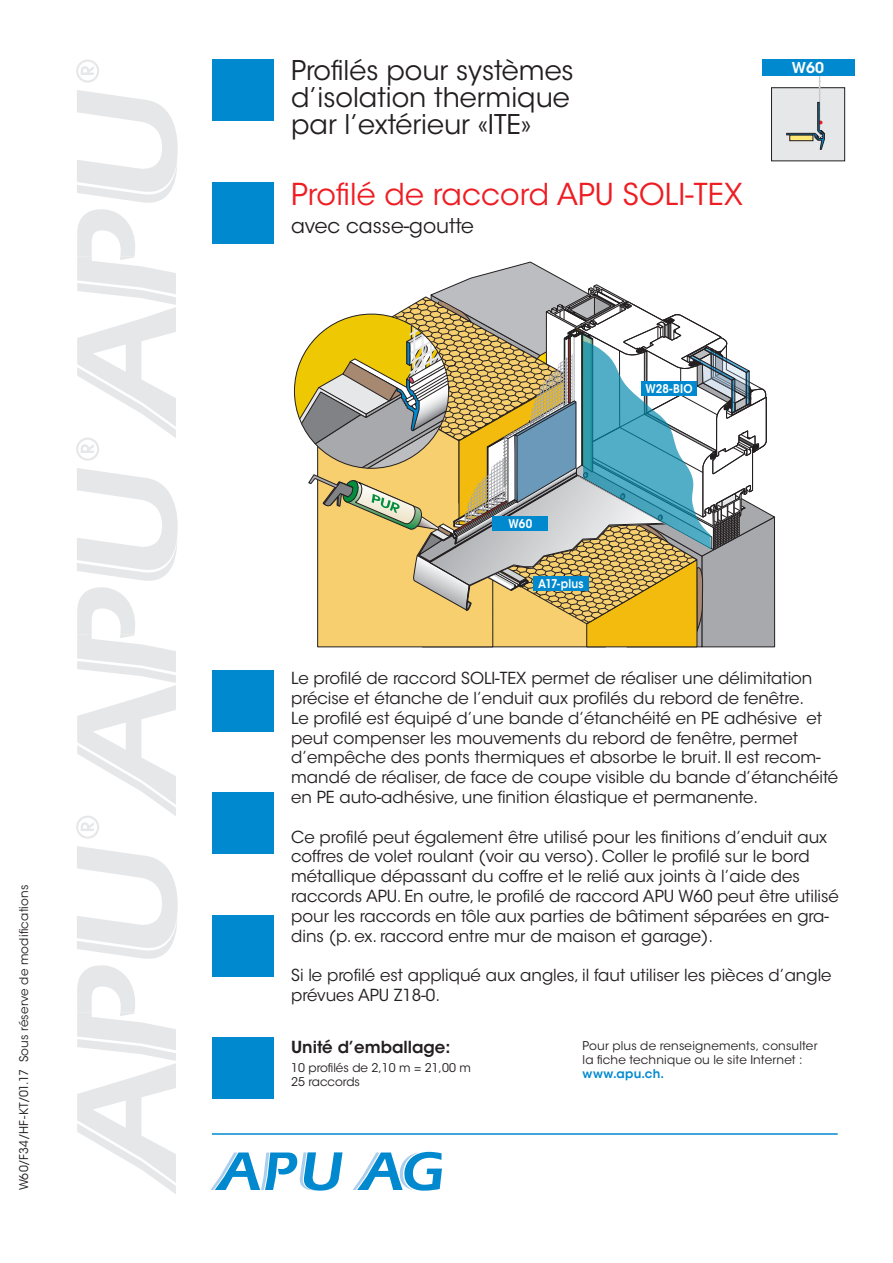
<style>
.page{position:relative;width:893px;height:1263px;background:#fff}
.page>*{position:absolute;margin:0;border:0;box-sizing:border-box;transform-origin:0 0}
.t1{font:30px "ITC Avant Garde Std";letter-spacing:.005em;color:#ee1d23}
.t2{font:27px/27px "ITC Avant Garde Std";color:#231f20}
.t3{font:20.25px "ITC Avant Garde Std";color:#231f20}
.t4{font:16.5px/19.8px "ITC Avant Garde Std";color:#231f20}
.t5{font:600 16.5px "ITC Avant Garde Std";color:#231f20}
.t6{font:600 14.85px "ITC Avant Garde Std";color:#fff}
.t7{font:12px/14.4px "ITC Avant Garde Std";letter-spacing:.015em;color:#231f20}
.t8{font:600 12px "ITC Avant Garde Std";letter-spacing:.02em;color:#fff;scale:.9 1}
.t9{font:600 12px "ITC Avant Garde Std";letter-spacing:.02em;color:#0089cf}
</style>
<div class="page">
<svg style="left:76px;top:60px;width:102px;height:1134px"></svg>
<svg style="left:210px;top:1152px;width:133px;height:39px"></svg>
<svg style="left:353px;top:1152px;width:89px;height:39px"></svg>
<hr style="left:212px;top:1133px;width:626px;height:2px;background:#0089cf">
<div style="left:212px;top:1037px;width:62px;height:61px;background:#0089cf"></div>
<div style="left:212px;top:915px;width:62px;height:61px;background:#0089cf"></div>
<div style="left:212px;top:792px;width:62px;height:62px;background:#0089cf"></div>
<div style="left:212px;top:670px;width:62px;height:62px;background:#0089cf"></div>
<div style="left:212px;top:182px;width:62px;height:61px;background:#0089cf"></div>
<div style="left:212px;top:60px;width:62px;height:61px;background:#0089cf"></div>
<svg style="left:294px;top:261px;width:481px;height:386px"></svg>
<div style="left:641px;top:381px;width:56px;height:15px;background:#0089cf"></div>
<div style="left:493px;top:517px;width:55px;height:14px;background:#0089cf"></div>
<div style="left:533px;top:576px;width:56px;height:15px;background:#0089cf"></div>
<div style="left:771px;top:88px;width:74px;height:73px;background:#e6e7e9"></div>
<div style="left:771px;top:87px;width:74px;height:74px;border:1px solid #231f20"></div>
<svg style="left:786px;top:76px;width:39px;height:74px"></svg>
<div style="left:762px;top:60px;width:92px;height:16px;background:#0089cf"></div>
<p class="t7" style="left:17px;top:1190px;width:307px;rotate:-90deg">W60/F34/HF-KT/01.17 Sous réserve de modifications</p>
<h2 class="t2" style="left:291px;top:57px;width:284px">Profilés pour systèmes d’isolation thermique par l’extérieur «ITE»</h2>
<h1 class="t1" style="left:291px;top:176px;width:453px">Profilé de raccord APU SOLI-TEX</h1>
<p class="t3" style="left:291px;top:213px;width:184px">avec casse-goutte</p>
<p class="t6" style="left:792px;top:58px;width:34px">W60</p>
<p class="t8" style="left:509px;top:516px;width:28px">W60</p>
<p class="t8" style="left:538px;top:576px;width:52px">A17-plus</p>
<p class="t8" style="left:645px;top:381px;width:54px">W28-BIO</p>
<p class="t4" style="left:291px;top:668px;width:548px">Le profilé de raccord SOLI-TEX permet de réaliser une délimitation précise et étanche de l’enduit aux profilés du rebord de fenêtre.<br>Le profilé est équipé d’une bande d’étanchéité en PE adhésive et peut compenser les mouvements du rebord de fenêtre, permet d’empêche des ponts thermiques et absorbe le bruit. Il est recom&shy;mandé de réaliser, de face de coupe visible du bande d’étanchéité en PE auto-adhésive, une finition élastique et permanente.</p>
<p class="t4" style="left:291px;top:827px;width:549px">Ce profilé peut également être utilisé pour les finitions d’enduit aux coffres de volet roulant (voir au verso). Coller le profilé sur le bord métallique dépassant du coffre et le relié aux joints à l’aide des raccords APU. En outre, le profilé de raccord APU W60 peut être utilisé pour les raccords en tôle aux parties de bâtiment séparées en gra&shy;dins (p. ex. raccord entre mur de maison et garage).</p>
<p class="t4" style="left:291px;top:965px;width:542px">Si le profilé est appliqué aux angles, il faut utiliser les pièces d’angle prévues APU Z18-0.</p>
<p class="t5" style="left:291px;top:1036px;width:161px">Unité d’emballage:</p>
<p class="t7" style="left:291px;top:1060px;width:181px">10 profilés de 2,10 m = 21,00 m<br>25 raccords</p>
<p class="t7" style="left:583px;top:1038px;width:236px">Pour plus de renseignements, consulter la fiche technique ou le site Internet :</p>
<p class="t9" style="left:583px;top:1066px;width:83px">www.apu.ch.</p>
</div>
